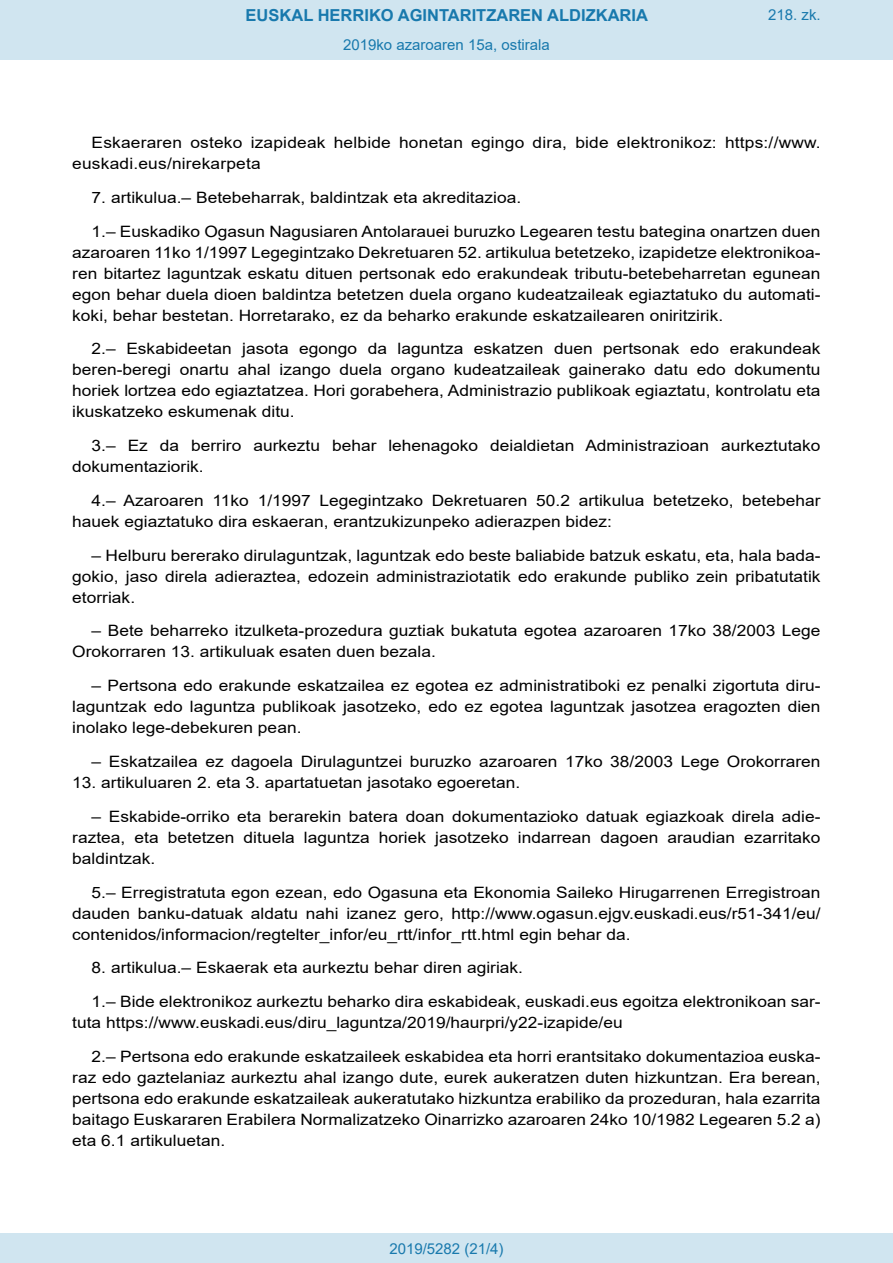
<style>
.page{position:relative;width:893px;height:1263px;background:#fff}
.page>*{position:absolute;margin:0;border:0;box-sizing:border-box;transform-origin:0 0}
.t1{font:700 16.5px "Arial";color:#1879ad}
.BOPVDetalle{font:15.6px/21px "Arial";color:#000;text-align:justify;scale:1.11 1}
.Paginacion_Centro{font:15px "Arial";color:#1879ad}
</style>
<div class="page">
<div style="left:0;top:0;width:893px;height:60px;background:#d0e5f0"></div>
<div style="left:0;top:1233px;width:893px;height:30px;background:#d0e5f0"></div>
<p class="t1" style="left:246px;top:3px;width:404px">EUSKAL HERRIKO AGINTARITZAREN ALDIZKARIA</p>
<p class="Paginacion_Centro" style="left:343px;top:35px;width:208px">2019ko azaroaren 15a, ostirala</p>
<p class="Paginacion_Centro" style="left:768px;top:5px;width:54px">218. zk.</p>
<p class="BOPVDetalle" style="left:72px;top:132px;width:676px;text-indent:19px">Eskaeraren osteko izapideak helbide honetan egingo dira, bide elektronikoz: https://www. euskadi.eus/nirekarpeta</p>
<p class="BOPVDetalle" style="left:92px;top:187px;width:388px">7. artikulua.– Betebeharrak, baldintzak eta akreditazioa.</p>
<p class="BOPVDetalle" style="left:72px;top:221px;width:676px;text-indent:19px">1.– Euskadiko Ogasun Nagusiaren Antolarauei buruzko Legearen testu bategina onartzen duen azaroaren 11ko 1/1997 Legegintzako Dekretuaren 52. artikulua betetzeko, izapidetze elektronikoa&shy;ren bitartez laguntzak eskatu dituen pertsonak edo erakundeak tributu-betebeharretan egunean egon behar duela dioen baldintza betetzen duela organo kudeatzaileak egiaztatuko du automati&shy;koki, behar bestetan. Horretarako, ez da beharko erakunde eskatzailearen oniritzirik.</p>
<p class="BOPVDetalle" style="left:72px;top:338px;width:676px;text-indent:19px">2.– Eskabideetan jasota egongo da laguntza eskatzen duen pertsonak edo erakundeak beren-beregi onartu ahal izango duela organo kudeatzaileak gainerako datu edo dokumentu horiek lortzea edo egiaztatzea. Hori gorabehera, Administrazio publikoak egiaztatu, kontrolatu eta ikuskatzeko eskumenak ditu.</p>
<p class="BOPVDetalle" style="left:72px;top:435px;width:676px;text-indent:19px">3.– Ez da berriro aurkeztu behar lehenagoko deialdietan Administrazioan aurkeztutako dokumentaziorik.</p>
<p class="BOPVDetalle" style="left:72px;top:490px;width:676px;text-indent:19px">4.– Azaroaren 11ko 1/1997 Legegintzako Dekretuaren 50.2 artikulua betetzeko, betebehar hauek egiaztatuko dira eskaeran, erantzukizunpeko adierazpen bidez:</p>
<p class="BOPVDetalle" style="left:72px;top:545px;width:676px;text-indent:19px">– Helburu bererako dirulaguntzak, laguntzak edo beste baliabide batzuk eskatu, eta, hala bada&shy;gokio, jaso direla adieraztea, edozein administraziotatik edo erakunde publiko zein pribatutatik etorriak.</p>
<p class="BOPVDetalle" style="left:72px;top:620px;width:676px;text-indent:19px">– Bete beharreko itzulketa-prozedura guztiak bukatuta egotea azaroaren 17ko 38/2003 Lege<br>Orokorraren 13. artikuluak esaten duen bezala.</p>
<p class="BOPVDetalle" style="left:72px;top:675px;width:676px;text-indent:19px">– Pertsona edo erakunde eskatzailea ez egotea ez administratiboki ez penalki zigortuta diru&shy;laguntzak edo laguntza publikoak jasotzeko, edo ez egotea laguntzak jasotzea eragozten dien inolako lege-debekuren pean.</p>
<p class="BOPVDetalle" style="left:92px;top:751px;width:658px">– Eskatzailea ez dagoela Dirulaguntzei buruzko azaroaren 17ko 38/2003 Lege Orokorraren</p>
<p class="BOPVDetalle" style="left:72px;top:772px;width:405px">13. artikuluaren 2. eta 3. apartatuetan jasotako egoeretan.</p>
<p class="BOPVDetalle" style="left:72px;top:806px;width:676px;text-indent:19px">– Eskabide-orriko eta berarekin batera doan dokumentazioko datuak egiazkoak direla adie&shy;raztea, eta betetzen dituela laguntza horiek jasotzeko indarrean dagoen araudian ezarritako baldintzak.</p>
<p class="BOPVDetalle" style="left:72px;top:881px;width:676px;text-indent:19px">5.– Erregistratuta egon ezean, edo Ogasuna eta Ekonomia Saileko Hirugarrenen Erregistroan dauden banku-datuak aldatu nahi izanez gero, http://www.ogasun.ejgv.euskadi.eus/r51-341/eu/ contenidos/informacion/regtelter_infor/eu_rtt/infor_rtt.html egin behar da.</p>
<p class="BOPVDetalle" style="left:92px;top:957px;width:390px">8. artikulua.– Eskaerak eta aurkeztu behar diren agiriak.</p>
<p class="BOPVDetalle" style="left:72px;top:991px;width:676px;text-indent:19px">1.– Bide elektronikoz aurkeztu beharko dira eskabideak, euskadi.eus egoitza elektronikoan sar&shy;tuta https://www.euskadi.eus/diru_laguntza/2019/haurpri/y22-izapide/eu</p>
<p class="BOPVDetalle" style="left:72px;top:1046px;width:676px;text-indent:19px">2.– Pertsona edo erakunde eskatzaileek eskabidea eta horri erantsitako dokumentazioa euska&shy;raz edo gaztelaniaz aurkeztu ahal izango dute, eurek aukeratzen duten hizkuntzan. Era berean, pertsona edo erakunde eskatzaileak aukeratutako hizkuntza erabiliko da prozeduran, hala ezarrita baitago Euskararen Erabilera Normalizatzeko Oinarrizko azaroaren 24ko 10/1982 Legearen 5.2 a) eta 6.1 artikuluetan.</p>
<p class="Paginacion_Centro" style="left:389px;top:1238px;width:116px">2019/5282 (21/4)</p>
</div>
